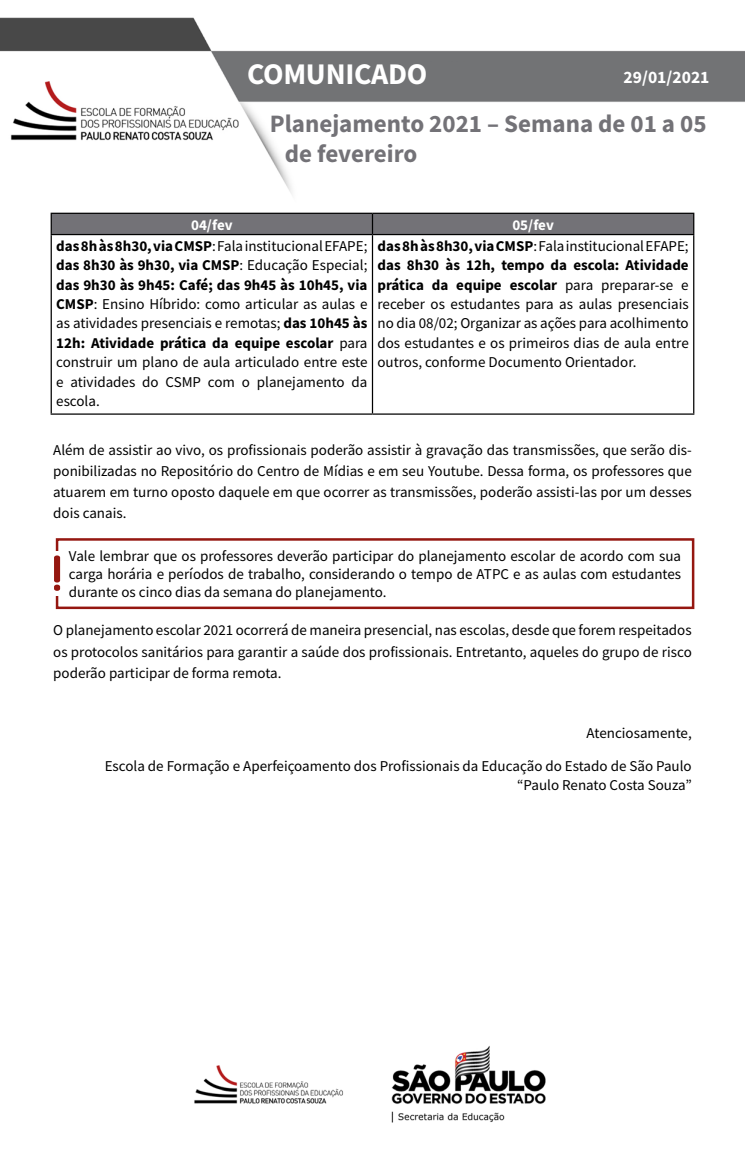
<style>
.page{position:relative;width:745px;height:1152px;background:#fff}
.page>*{position:absolute;margin:0;border:0;box-sizing:border-box;transform-origin:0 0}
.t1{font:700 30px "Source Sans Pro";letter-spacing:-.01em;color:#fff}
.t2{font:700 25px/30px "Source Sans Pro";color:#737277}
.t3{font:700 17.5px "Source Sans Pro";color:#fff}
.t4{font:15px/19.4px "Source Sans Pro";color:#000;text-align:justify}
.t5{font:700 15px "Source Sans Pro";letter-spacing:-.005em;color:#fff}
.s1{font-weight:700}
</style>
<div class="page">
<img style="left:0;top:17px;width:744px;height:197px">
<div style="left:247px;top:62px;width:263px;height:35px;background:#727375"></div>
<img style="left:194px;top:1046px;width:352px;height:77px">
<div style="left:56px;top:538px;width:638px;height:71px;border:2px solid #951710"></div>
<div style="left:51px;top:551px;width:12px;height:45px;background:#fff"></div>
<svg style="left:54px;top:555px;width:6px;height:36px"></svg>
<div style="left:51px;top:213px;width:641px;height:21px;background:#737277"></div>
<hr style="left:372px;top:213px;width:322px;height:1px;background:#000">
<hr style="left:371px;top:214px;width:2px;height:20px;background:#000">
<hr style="left:692px;top:214px;width:2px;height:20px;background:#000">
<hr style="left:51px;top:234px;width:321px;height:1px;background:#000">
<hr style="left:51px;top:235px;width:1px;height:178px;background:#000">
<hr style="left:372px;top:234px;width:322px;height:1px;background:#000">
<hr style="left:371px;top:235px;width:2px;height:178px;background:#000">
<hr style="left:692px;top:235px;width:2px;height:178px;background:#000">
<hr style="left:51px;top:413px;width:321px;height:2px;background:#000">
<hr style="left:372px;top:413px;width:322px;height:2px;background:#000">
<h1 class="t1" style="left:247px;top:54px;width:182px">COMUNICADO</h1>
<p class="t3" style="left:623px;top:65px;width:87px">29/01/2021</p>
<h2 class="t2" style="left:284px;top:108px;width:423px;text-indent:-15px">Planejamento 2021 – Semana de 01 a 05 de fevereiro</h2>
<p class="t5" style="left:191px;top:214px;width:43px">04/fev</p>
<p class="t5" style="left:512px;top:214px;width:43px">05/fev</p>
<p class="t4" style="left:56px;top:236px;width:312px"><span class="s1">das 8h às 8h30, via CMSP</span>: Fala institucional EFAPE; <span class="s1">das 8h30 às 9h30, via CMSP</span>: Educação Especial; <span class="s1">das 9h30 às 9h45: Café; das 9h45 às 10h45, via CMSP</span>: Ensino Híbrido: como articular as aulas e as atividades presenciais e remotas; <span class="s1">das 10h45 às 12h: Atividade prática da equipe escolar</span> para construir um plano de aula articulado entre este e atividades do CSMP com o planejamento da escola.</p>
<p class="t4" style="left:377px;top:236px;width:312px"><span class="s1">das 8h às 8h30, via CMSP</span>: Fala institucional EFAPE; <span class="s1">das 8h30 às 12h, tempo da escola: Atividade prática da equipe escolar</span> para preparar-se e receber os estudantes para as aulas presenciais no dia 08/02; Organizar as ações para acolhimento dos estudantes e os primeiros dias de aula entre outros, conforme Documento Orientador.</p>
<p class="t4" style="left:53px;top:439px;width:639px;line-height:21.2px">Além de assistir ao vivo, os profissionais poderão assistir à gravação das transmissões, que serão dis&shy;ponibilizadas no Repositório do Centro de Mídias e em seu Youtube. Dessa forma, os professores que atuarem em turno oposto daquele em que ocorrer as transmissões, poderão assisti-las por um desses dois canais.</p>
<p class="t4" style="left:69px;top:547px;width:613px;line-height:18px">Vale lembrar que os professores deverão participar do planejamento escolar de acordo com sua carga horária e períodos de trabalho, considerando o tempo de ATPC e as aulas com estudantes durante os cinco dias da semana do planejamento.</p>
<p class="t4" style="left:53px;top:619px;width:639px;line-height:21.2px">O planejamento escolar 2021 ocorrerá de maneira presencial, nas escolas, desde que forem respeitados os protocolos sanitários para garantir a saúde dos profissionais. Entretanto, aqueles do grupo de risco poderão participar de forma remota.</p>
<p class="t4" style="left:105px;top:716px;width:588px;line-height:32.9px;text-align:right">Atenciosamente,<br>Escola de Formação e Aperfeiçoamento dos Profissionais da Educação do Estado de São Paulo</p>
<p class="t4" style="left:517px;top:775px;width:176px">“Paulo Renato Costa Souza”</p>
</div>
